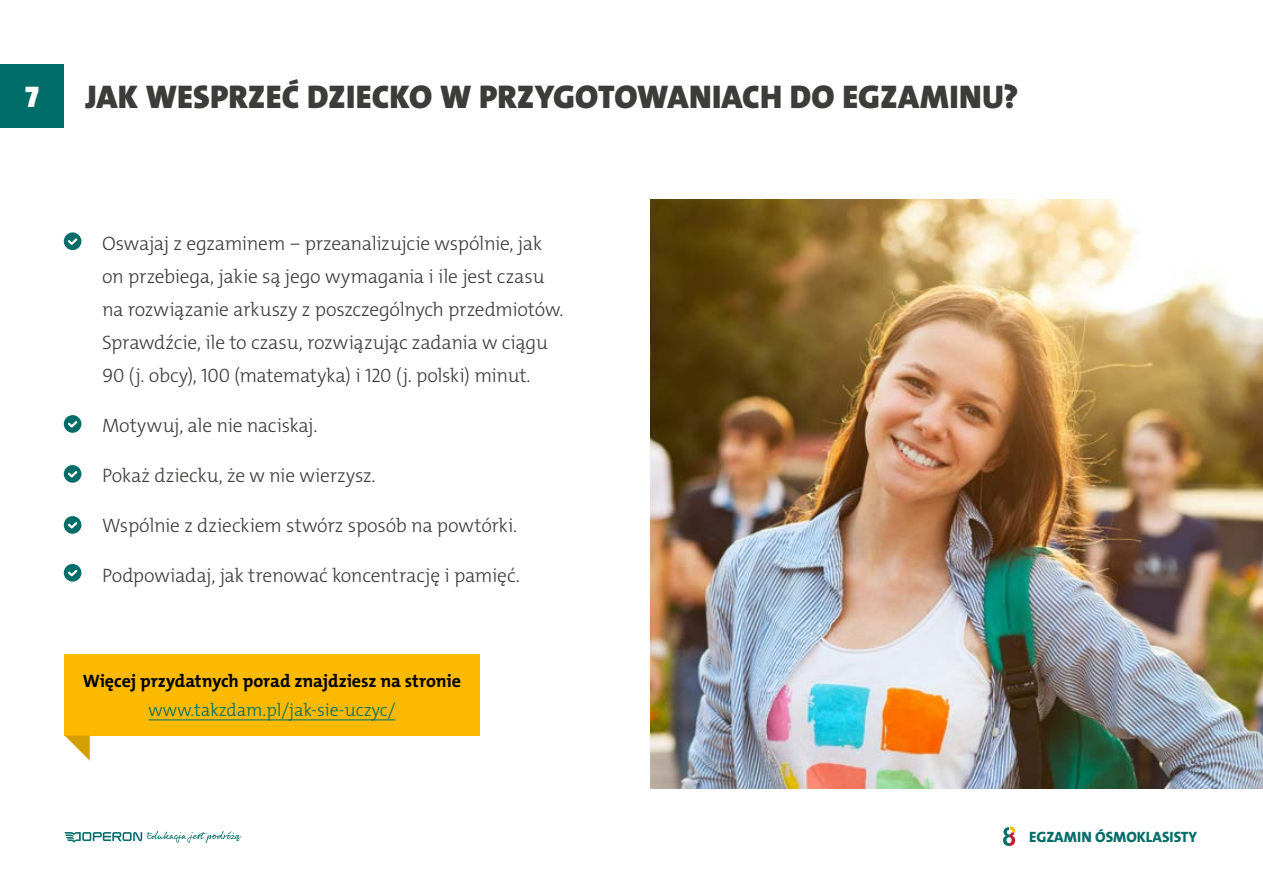
<style>
.page{position:relative;width:1263px;height:893px;background:#fff}
.page>*{position:absolute;margin:0;border:0;box-sizing:border-box;transform-origin:0 0}
.t1{font:900 33px "The Mix Os F";letter-spacing:.005em;color:#3c3c3b}
.t2{font:900 30px "The Mix Os F";color:#fff}
.t3{font:300 19.5px/33px "The Mix Os F";letter-spacing:-.015em;color:#3c3c3b}
.t4{font:700 18px "The Mix Os F";letter-spacing:-.005em;color:#000}
.t5{font:300 18px "The Mix Os F";color:#006d68}
.t6{font:800 15px "The Mix Os F";color:#006d68}
</style>
<div class="page">
<svg style="left:65px;top:831px;width:177px;height:12px"></svg>
<svg style="left:1003px;top:826px;width:12px;height:20px"></svg>
<div style="left:0;top:64px;width:64px;height:64px;background:#006d68"></div>
<div style="left:64px;top:232px;width:17px;height:18px;background:#006d68;border-radius:50%"></div>
<svg style="left:68px;top:238px;width:10px;height:7px"></svg>
<div style="left:64px;top:415px;width:17px;height:18px;background:#006d68;border-radius:50%"></div>
<svg style="left:68px;top:421px;width:10px;height:7px"></svg>
<div style="left:64px;top:465px;width:17px;height:18px;background:#006d68;border-radius:50%"></div>
<svg style="left:68px;top:471px;width:10px;height:7px"></svg>
<div style="left:64px;top:516px;width:17px;height:18px;background:#006d68;border-radius:50%"></div>
<svg style="left:68px;top:522px;width:10px;height:7px"></svg>
<div style="left:64px;top:564px;width:17px;height:18px;background:#006d68;border-radius:50%"></div>
<svg style="left:68px;top:570px;width:10px;height:7px"></svg>
<img style="left:651px;top:200px;width:612px;height:588px">
<div style="left:64px;top:654px;width:416px;height:82px;background:#fbba00"></div>
<svg style="left:65px;top:736px;width:25px;height:25px"></svg>
<hr style="left:149px;top:719px;width:246px;height:1px;background:#006d68">
<h2 class="t2" style="left:25px;top:77px;width:15px">7</h2>
<h1 class="t1" style="left:85px;top:76px;width:934px">JAK WESPRZEĆ DZIECKO W PRZYGOTOWANIACH DO EGZAMINU?</h1>
<p class="t3" style="left:102px;top:227px;width:463px">Oswajaj z egzaminem ‒ przeanalizujcie wspólnie, jak on przebiega, jakie są jego wymagania i ile jest czasu na rozwiązanie arkuszy z poszczególnych przedmiotów.<br>Sprawdźcie, ile to czasu, rozwiązując zadania w ciągu 90 (j. obcy), 100 (matematyka) i 120 (j. polski) minut.</p>
<p class="t3" style="left:102px;top:409px;width:217px">Motywuj, ale nie naciskaj.</p>
<p class="t3" style="left:102px;top:459px;width:275px">Pokaż dziecku, że w nie wierzysz.</p>
<p class="t3" style="left:102px;top:509px;width:417px">Wspólnie z dzieckiem stwórz sposób na powtórki.</p>
<p class="t3" style="left:102px;top:559px;width:419px">Podpowiadaj, jak trenować koncentrację i pamięć.</p>
<p class="t4" style="left:83px;top:670px;width:380px">Więcej przydatnych porad znajdziesz na stronie</p>
<p class="t5" style="left:148px;top:698px;width:248px">www.takzdam.pl/jak-sie-uczyc/</p>
<p class="t6" style="left:1029px;top:827px;width:169px">EGZAMIN ÓSMOKLASISTY</p>
</div>
